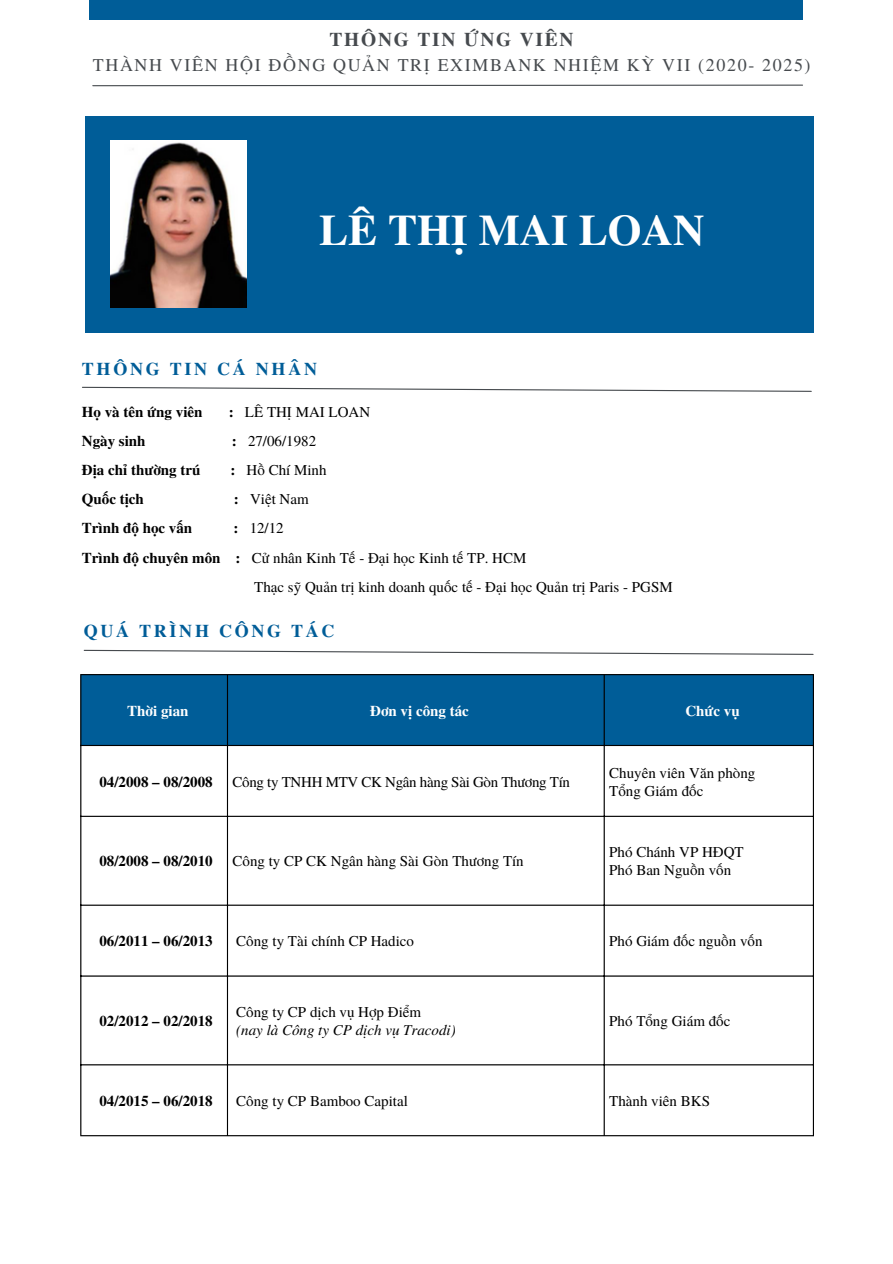
<style>
.page{position:relative;width:893px;height:1264px;background:#fff}
.page>*{position:absolute;margin:0;border:0;box-sizing:border-box;transform-origin:0 0}
.t1{font:700 43.5px "Te X Gyre Termes";color:#fff}
.t2{font:700 19.5px "Te X Gyre Termes";letter-spacing:.09em;color:#464a4e}
.t3{font:18px "Te X Gyre Termes";letter-spacing:.09em;color:#464a4e}
.t4{font:700 18px "Te X Gyre Termes";letter-spacing:.15em;color:#005d98}
.t5{font:15px/18px "Te X Gyre Termes";color:#000}
.t6{font:700 15px "Te X Gyre Termes";color:#000}
.t7{font:15px "Te X Gyre Termes";letter-spacing:-.02em;color:#000}
.t8{font:italic 15px "Te X Gyre Termes";color:#000}
.t9{font:700 15px "Te X Gyre Termes";color:#fff}
.s1{font-weight:700}
</style>
<div class="page">
<svg style="left:82px;top:386px;width:730px;height:6px"></svg>
<svg style="left:92px;top:84px;width:711px;height:3px"></svg>
<div style="left:89px;top:0;width:713px;height:20px;background:#005d98"></div>
<div style="left:85px;top:116px;width:728px;height:216px;background:#005d98"></div>
<svg style="left:83px;top:649px;width:731px;height:6px"></svg>
<div style="left:81px;top:675px;width:731px;height:70px;background:#005d98"></div>
<hr style="left:80px;top:675px;width:1px;height:460px;background:#000">
<hr style="left:227px;top:675px;width:1px;height:460px;background:#000">
<hr style="left:603px;top:675px;width:1px;height:460px;background:#000">
<hr style="left:812px;top:675px;width:1px;height:460px;background:#000">
<hr style="left:80px;top:674px;width:733px;height:1px;background:#000">
<hr style="left:80px;top:745px;width:733px;height:1px;background:#000">
<hr style="left:80px;top:815px;width:733px;height:1px;background:#000">
<hr style="left:80px;top:904px;width:733px;height:1px;background:#000">
<hr style="left:80px;top:975px;width:733px;height:1px;background:#000">
<hr style="left:80px;top:1064px;width:733px;height:1px;background:#000">
<hr style="left:80px;top:1135px;width:733px;height:1px;background:#000">
<img style="left:110px;top:140px;width:136px;height:168px">
<h2 class="t2" style="left:329px;top:25px;width:245px">THÔNG TIN ỨNG VIÊN</h2>
<p class="t3" style="left:93px;top:52px;width:719px">THÀNH VIÊN HỘI ĐỒNG QUẢN TRỊ EXIMBANK NHIỆM KỲ VII (2020- 2025)</p>
<h1 class="t1" style="left:319px;top:196px;width:387px">LÊ THỊ MAI LOAN</h1>
<p class="t4" style="left:82px;top:355px;width:237px">THÔNG TIN CÁ NHÂN</p>
<p class="t6" style="left:82px;top:400px;width:122px">Họ và tên ứng viên</p>
<p class="t5" style="left:229px;top:401px;width:143px"><span class="s1">:</span> LÊ THỊ MAI LOAN</p>
<p class="t6" style="left:82px;top:429px;width:65px">Ngày sinh</p>
<p class="t5" style="left:232px;top:431px;width:86px"><span class="s1">:</span> 27/06/1982</p>
<p class="t6" style="left:82px;top:458px;width:120px">Địa chỉ thường trú</p>
<p class="t5" style="left:230px;top:460px;width:98px"><span class="s1">:</span> Hồ Chí Minh</p>
<p class="t6" style="left:82px;top:487px;width:64px">Quốc tịch</p>
<p class="t5" style="left:234px;top:489px;width:76px"><span class="s1">:</span> Việt Nam</p>
<p class="t6" style="left:82px;top:516px;width:112px">Trình độ học vấn</p>
<p class="t5" style="left:233px;top:518px;width:52px"><span class="s1">:</span> 12/12</p>
<p class="t5" style="left:82px;top:548px;width:446px"><span class="s1">Trình độ chuyên môn :</span> Cử nhân Kinh Tế - Đại học Kinh tế TP. HCM</p>
<p class="t5" style="left:254px;top:577px;width:420px">Thạc sỹ Quản trị kinh doanh quốc tế - Đại học Quản trị Paris - PGSM</p>
<p class="t4" style="left:84px;top:617px;width:252px">QUÁ TRÌNH CÔNG TÁC</p>
<p class="t9" style="left:127px;top:699px;width:63px">Thời gian</p>
<p class="t9" style="left:370px;top:699px;width:100px">Đơn vị công tác</p>
<p class="t9" style="left:685px;top:699px;width:56px">Chức vụ</p>
<p class="t6" style="left:99px;top:769px;width:115px">04/2008 – 08/2008</p>
<p class="t7" style="left:232px;top:770px;width:339px">Công ty TNHH MTV CK Ngân hàng Sài Gòn Thương Tín</p>
<p class="t5" style="left:609px;top:762px;width:148px">Chuyên viên Văn phòng<br>Tổng Giám đốc</p>
<p class="t6" style="left:99px;top:849px;width:115px">08/2008 – 08/2010</p>
<p class="t5" style="left:232px;top:851px;width:293px">Công ty CP CK Ngân hàng Sài Gòn Thương Tín</p>
<p class="t5" style="left:609px;top:842px;width:136px">Phó Chánh VP HĐQT<br>Phó Ban Nguồn vốn</p>
<p class="t6" style="left:99px;top:929px;width:115px">06/2011 – 06/2013</p>
<p class="t5" style="left:236px;top:931px;width:179px">Công ty Tài chính CP Hadico</p>
<p class="t5" style="left:609px;top:931px;width:155px">Phó Giám đốc nguồn vốn</p>
<p class="t6" style="left:99px;top:1009px;width:115px">02/2012 – 02/2018</p>
<p class="t5" style="left:236px;top:1002px;width:186px">Công ty CP dịch vụ Hợp Điểm</p>
<p class="t8" style="left:236px;top:1019px;width:221px">(nay là Công ty CP dịch vụ Tracodi)</p>
<p class="t5" style="left:609px;top:1011px;width:123px">Phó Tổng Giám đốc</p>
<p class="t6" style="left:99px;top:1089px;width:115px">04/2015 – 06/2018</p>
<p class="t5" style="left:236px;top:1091px;width:173px">Công ty CP Bamboo Capital</p>
<p class="t5" style="left:609px;top:1091px;width:102px">Thành viên BKS</p>
</div>
